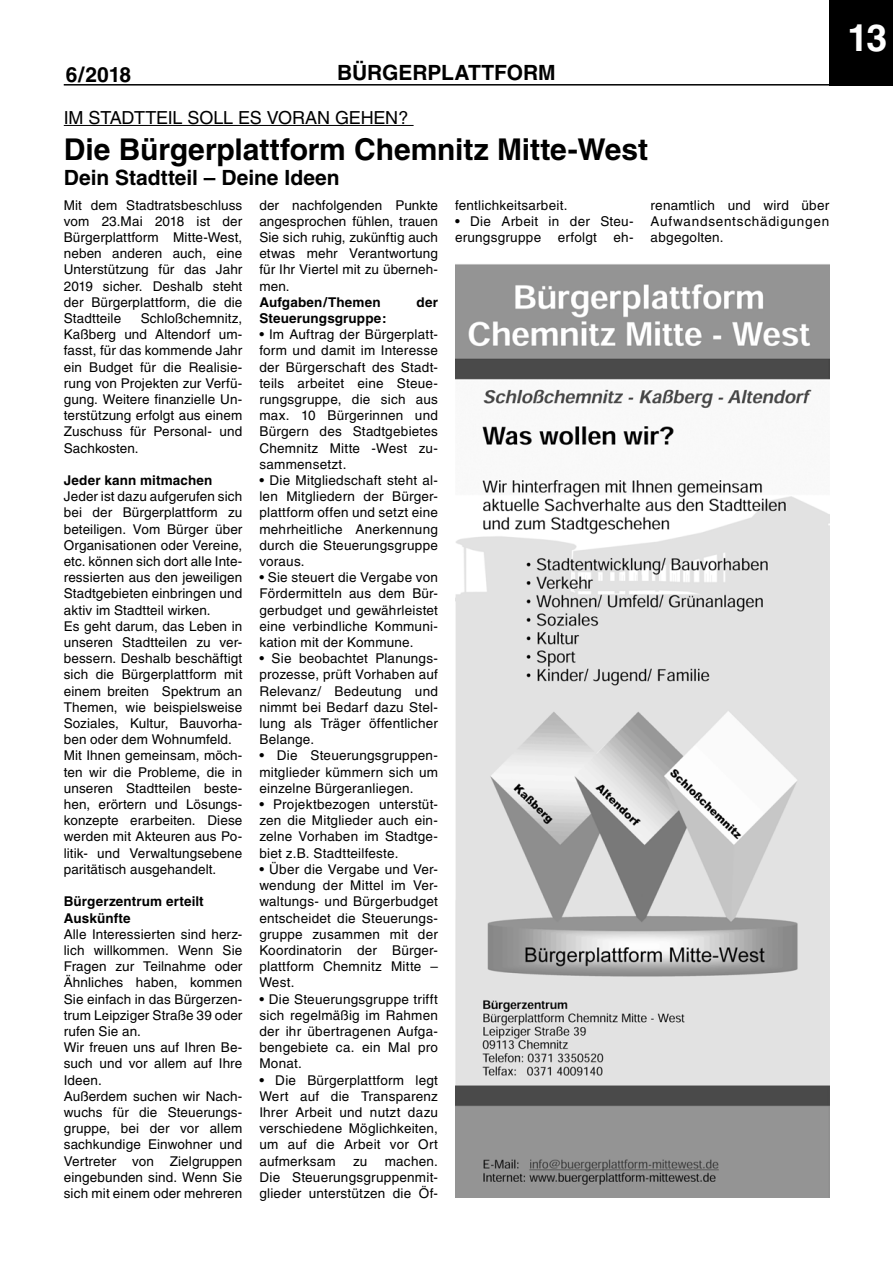
<style>
.page{position:relative;width:893px;height:1263px;background:#fff}
.page>*{position:absolute;margin:0;border:0;box-sizing:border-box;transform-origin:0 0}
.t1{font:700 37.5px "Helvetica";color:#fff}
.t2{font:700 30px "Helvetica";letter-spacing:-.005em;color:#000}
.t3{font:700 21px "Helvetica";color:#000}
.t4{font:18px "Helvetica";color:#000}
.t5{font:13.5px/16.2px "Helvetica";letter-spacing:.01em;color:#000;text-align:justify}
.t6{font:700 13.5px/16.2px "Helvetica";letter-spacing:.01em;color:#000}
</style>
<div class="page">
<div style="left:829px;top:0;width:64px;height:86px;background:#000"></div>
<hr style="left:64px;top:84px;width:765px;height:2px;background:#000">
<img style="left:455px;top:264px;width:374px;height:934px">
<hr style="left:64px;top:125px;width:350px;height:1px;background:#000">
<h3 class="t3" style="left:66px;top:62px;width:67px">6/2018</h3>
<h3 class="t3" style="left:337px;top:60px;width:46px">bürgerp</h3>
<h3 class="t3" style="left:441px;top:60px;width:28px">lattf</h3>
<h3 class="t3" style="left:507px;top:60px;width:33px">orm</h3>
<h3 class="t4" style="left:64px;top:107px;width:48px">Im Stadtteil</h3>
<h3 class="t4" style="left:188px;top:107px;width:13px">soll</h3>
<h3 class="t4" style="left:238px;top:107px;width:42px">es voran</h3>
<h3 class="t4" style="left:335px;top:107px;width:14px">gehen</h3>
<h3 class="t4" style="left:399px;top:107px;width:12px">?</h3>
<h2 class="t2" style="left:64px;top:131px;width:586px">Die Bürgerplattform Chemnitz Mitte-West</h2>
<h3 class="t3" style="left:64px;top:165px;width:277px">Dein Stadtteil – Deine Ideen</h3>
<p class="t5" style="left:259px;top:197px;width:180px">der nachfolgenden Punkte angesprochen fühlen, trauen Sie sich ruhig, zukünftig auch etwas mehr Verantwortung für Ihr Viertel mit zu überneh&shy;men.</p>
<p class="t6" style="left:259px;top:294px;width:123px">Aufgaben/Themen</p>
<p class="t6" style="left:416px;top:294px;width:23px">der</p>
<p class="t6" style="left:259px;top:310px;width:129px">Steuerungsgruppe:</p>
<p class="t5" style="left:259px;top:326px;width:180px">• Im Auftrag der Bürgerplatt&shy;form und damit im Interesse der Bürgerschaft des Stadt&shy;teils arbeitet eine Steue&shy;rungsgruppe, die sich aus max. 10 Bürgerinnen und Bürgern des Stadtgebietes Chemnitz Mitte -West zu&shy;sammensetzt.</p>
<p class="t5" style="left:259px;top:472px;width:180px">• Die Mitgliedschaft steht al&shy;len Mitgliedern der Bürger&shy;plattform offen und setzt eine mehrheitliche Anerkennung durch die Steuerungsgruppe voraus.</p>
<p class="t5" style="left:259px;top:569px;width:180px">• Sie steuert die Vergabe von Fördermitteln aus dem Bür&shy;gerbudget und gewährleistet eine verbindliche Kommuni&shy;kation mit der Kommune.</p>
<p class="t5" style="left:259px;top:650px;width:180px">• Sie beobachtet Planungs&shy;prozesse, prüft Vorhaben auf Relevanz/ Bedeutung und nimmt bei Bedarf dazu Stel&shy;lung als Träger öffentlicher Belange.</p>
<p class="t5" style="left:259px;top:748px;width:180px">• Die Steuerungsgruppen&shy;mitglieder kümmern sich um einzelne Bürgeranliegen.</p>
<p class="t5" style="left:259px;top:796px;width:180px">• Projektbezogen unterstüt&shy;zen die Mitglieder auch ein&shy;zelne Vorhaben im Stadtge&shy;biet z.B. Stadtteilfeste.</p>
<p class="t5" style="left:259px;top:861px;width:180px">• Über die Vergabe und Ver&shy;wendung der Mittel im Ver&shy;waltungs- und Bürgerbudget entscheidet die Steuerungs&shy;gruppe zusammen mit der Koordinatorin der Bürger&shy;plattform Chemnitz Mitte – West.</p>
<p class="t5" style="left:259px;top:991px;width:180px">• Die Steuerungsgruppe trifft sich regelmäßig im Rahmen der ihr übertragenen Aufga&shy;bengebiete ca. ein Mal pro Monat.</p>
<p class="t5" style="left:259px;top:1072px;width:180px">• Die Bürgerplattform legt Wert auf die Transparenz Ihrer Arbeit und nutzt dazu verschiedene Möglichkeiten, um auf die Arbeit vor Ort aufmerksam</p>
<p class="t5" style="left:64px;top:197px;width:180px">Mit dem Stadtratsbeschluss vom 23.Mai 2018 ist der Bürgerplattform Mitte-West, neben anderen auch, eine Unterstützung für das Jahr 2019 sicher. Deshalb steht der Bürgerplattform, die die Stadtteile</p>
<p class="t5" style="left:455px;top:197px;width:114px">fentlichkeitsarbeit.</p>
<p class="t5" style="left:455px;top:213px;width:180px">• Die Arbeit in der Steu&shy;erungsgruppe erfolgt eh-</p>
<p class="t5" style="left:651px;top:197px;width:180px">renamtlich und wird über Aufwandsentschädigungen abgegolten.</p>
<p class="t5" style="left:64px;top:310px;width:180px;text-indent:77px">Schloßchemnitz, Kaßberg und Altendorf um&shy;fasst, für das kommende Jahr ein Budget für die Realisie&shy;rung von Projekten zur Verfü&shy;gung. Weitere finanzielle Un&shy;terstützung erfolgt aus einem Zuschuss für Personal- und Sachkosten.</p>
<p class="t6" style="left:64px;top:472px;width:150px">Jeder kann mitmachen</p>
<p class="t5" style="left:64px;top:488px;width:180px;text-align:left">Jeder ist dazu aufgerufen sich bei der Bürgerplattform zu beteiligen. Vom Bürger über<br>Organisationen oder Vereine, etc. können sich dort alle Inte&shy;ressierten aus den jeweiligen<br>Stadtgebieten einbringen und aktiv im Stadtteil wirken.<br>Es geht darum, das Leben in unseren Stadtteilen zu ver&shy;bessern. Deshalb beschäftigt sich die Bürgerplattform mit einem breiten Spektrum an<br>Themen, wie beispielsweise<br>Soziales, Kultur, Bauvorha&shy;ben oder dem Wohnumfeld.<br>Mit Ihnen gemeinsam, möch&shy;ten wir die Probleme, die in unseren Stadtteilen beste&shy;hen, erörtern und Lösungs&shy;konzepte erarbeiten. Diese werden mit Akteuren aus Po&shy;litik- und Verwaltungsebene paritätisch ausgehandelt.</p>
<p class="t6" style="left:64px;top:893px;width:142px">Bürgerzentrum erteilt<br>Auskünfte</p>
<p class="t5" style="left:64px;top:926px;width:180px;text-align:left">Alle Interessierten sind herz&shy;lich willkommen. Wenn Sie<br>Fragen zur Teilnahme oder<br>Ähnliches haben, kommen<br>Sie einfach in das Bürgerzen&shy;trum Leipziger Straße 39 oder rufen Sie an.<br>Wir freuen uns auf Ihren Be&shy;such und vor allem auf Ihre<br>Ideen.<br>Außerdem suchen wir Nach&shy;wuchs für die Steuerungs&shy;gruppe, bei der vor allem sachkundige Einwohner und<br>Vertreter von Zielgruppen eingebunden sind. Wenn Sie sich mit einem oder mehreren</p>
<p class="t5" style="left:259px;top:1153px;width:180px;text-indent:125px">machen.<br>Die Steuerungsgruppenmit&shy;glieder unterstützen die Öf-</p>
<p class="t5" style="left:353px;top:1153px;width:16px">zu</p>
<h1 class="t1" style="left:848px;top:15px;width:41px">13</h1>
</div>
